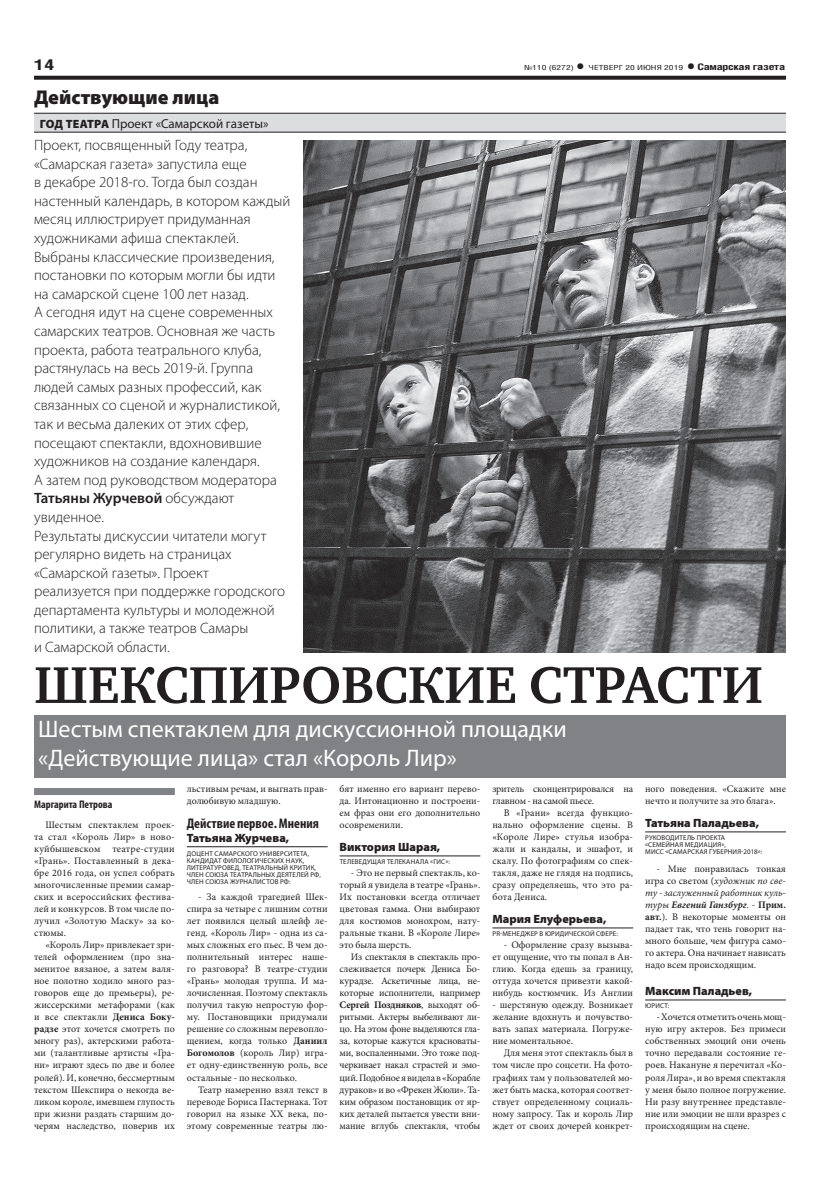
<style>
.page{position:relative;width:820px;height:1191px;background:#fff}
.page>*{position:absolute;margin:0;border:0;box-sizing:border-box;transform-origin:0 0}
.заголовок{font:700 53px "Charter C";color:#231f20}
.подзаголовок{font:24px/29px "Myriad Pro";color:#fff}
.рубрика{font:900 20px "Myriad Pro";color:#231f20}
.подзаголовок-2{font:300 15px/18.6px "Myriad Pro";color:#231f20}
.t1{font:700 15px "Helios Cond";color:#231f20;scale:1.4 1}
.ЗАГ_в_ТЕКСТЕ__копия{font:700 condensed 14px "Myriad Pro";color:#231f20}
.надзаголовок{font:13px "Myriad Pro";color:#231f20}
.мнение_имя{font:900 12px "Myriad Pro";color:#231f20}
.автор_чб{font:700 condensed 11px "Myriad Pro";color:#231f20}
.ОСНОВНОЙ{font:10px/12px "Minion Pro";color:#231f20;text-align:justify}
.ОСНОВНОЙ-2{font:10px/12px "Minion Pro";letter-spacing:-.02em;color:#231f20}
.мнение_должность{font:7px/7px "Myriad Pro";letter-spacing:.02em;color:#231f20}
.t2{font:7px "Helios Cond";color:#231f20;scale:1.4 1}
.s1{font-weight:700;font-size:16px}
.s2{font-weight:700;font-size:9px}
.s3{font-weight:900;font-size:12px}
.s4{font-weight:600}
.s5{font-weight:700}
.s6{font-style:italic}
.s7{font-weight:700;font-style:italic}
</style>
<div class="page">
<svg style="left:34px;top:76px;width:751px;height:4px;background:#322f2f"></svg>
<div style="left:34px;top:788px;width:141px;height:7px;background:#808285"></div>
<hr style="left:187px;top:846px;width:140px;height:1px;background:#231f20">
<hr style="left:339px;top:855px;width:141px;height:1px;background:#231f20">
<hr style="left:492px;top:927px;width:141px;height:1px;background:#231f20">
<hr style="left:645px;top:831px;width:140px;height:1px;background:#231f20">
<hr style="left:645px;top:999px;width:140px;height:1px;background:#231f20">
<div style="left:34px;top:113px;width:751px;height:19px;background:#dcdddf"></div>
<hr style="left:34px;top:113px;width:751px;height:1px;background:#231f20">
<hr style="left:34px;top:132px;width:751px;height:1px;background:#231f20">
<div style="left:34px;top:714px;width:751px;height:63px;background:#808285"></div>
<img style="left:304px;top:140px;width:481px;height:512px">
<p class="t1" style="left:34px;top:55px;width:16px">14</p>
<p class="t2" style="left:524px;top:63px;width:188px">№110 (6272) <span class="s1">•</span> ЧЕТВЕРГ 20 ИЮНЯ 2019 <span class="s1">•</span> <span class="s2">Самарская газета</span></p>
<p class="рубрика" style="left:34px;top:85px;width:187px">Действующие лица</p>
<p class="надзаголовок" style="left:40px;top:115px;width:230px"><span class="s3">ГОД ТЕАТРА</span> Проект «Самарской газеты»</p>
<p class="подзаголовок-2" style="left:34px;top:136px;width:258px">Проект, посвященный Году театра, «Самарская газета» запустила еще<br>в декабре 2018-го. Тогда был создан настенный календарь, в котором каждый месяц иллюстрирует придуманная художниками афиша спектаклей.<br>Выбраны классические произведения, постановки по которым могли бы идти на самарской сцене 100 лет назад.<br>А сегодня идут на сцене современных самарских театров. Основная же часть проекта, работа театрального клуба, растянулась на весь 2019-й. Группа людей самых разных профессий, как связанных со сценой и журналистикой, так и весьма далеких от этих сфер, посещают спектакли, вдохновившие художников на создание календаря.<br>А затем под руководством модератора <span class="s4">Татьяны Журчевой</span> обсуждают увиденное.</p>
<p class="подзаголовок-2" style="left:34px;top:526px;width:252px">Результаты дискуссии читатели могут регулярно видеть на страницах «Самарской газеты». Проект реализуется при поддержке городского департамента культуры и молодежной политики, а также театров Самары<br>и Самарской области.</p>
<p class="заголовок" style="left:34px;top:656px;width:730px">ШЕКСПИРОВСКИЕ СТРАСТИ</p>
<p class="подзаголовок" style="left:38px;top:714px;width:529px">Шестым спектаклем для дискуссионной площадки «Действующие лица» стал «Король Лир»</p>
<p class="автор_чб" style="left:34px;top:798px;width:80px">Маргарита Петрова</p>
<p class="ОСНОВНОЙ" style="left:34px;top:819px;width:142px;text-indent:11px">Шестым спектаклем проек&shy;та стал «Король Лир» в ново&shy;куйбышевском театре-студии «Грань». Поставленный в дека&shy;бре 2016 года, он успел собрать многочисленные премии самар&shy;ских и всероссийских фестива&shy;лей и конкурсов. В том числе по&shy;лучил «Золотую Маску» за ко&shy;стюмы.</p>
<p class="ОСНОВНОЙ" style="left:34px;top:939px;width:142px;text-indent:11px">«Король Лир» привлекает зри&shy;телей оформлением (про зна&shy;менитое вязаное, а затем валя&shy;ное полотно ходило много раз&shy;говоров еще до премьеры), ре&shy;жиссерскими метафорами (как и все спектакли <span class="s5">Дениса Боку&shy;радзе</span> этот хочется смотреть по многу раз), актерскими работа&shy;ми (талантливые артисты «Гра&shy;ни» играют здесь по две и более ролей). И, конечно, бессмертным текстом Шекспира о некогда ве&shy;ликом короле, имевшем глупость при жизни раздать старшим до&shy;черям наследство, поверив их</p>
<p class="ОСНОВНОЙ" style="left:187px;top:783px;width:142px">льстивым речам, и выгнать прав&shy;долюбивую младшую.</p>
<p class="ЗАГ_в_ТЕКСТЕ__копия" style="left:187px;top:815px;width:133px">Действие первое. Мнения</p>
<p class="мнение_имя" style="left:187px;top:831px;width:104px">Татьяна Журчева,</p>
<p class="мнение_должность" style="left:187px;top:849px;width:135px">ДОЦЕНТ САМАРСКОГО УНИВЕРСИТЕТА, КАНДИДАТ ФИЛОЛОГИЧЕСКИХ НАУК, ЛИТЕРАТУРОВЕД, ТЕАТРАЛЬНЫЙ КРИТИК, ЧЛЕН СОЮЗА ТЕАТРАЛЬНЫХ ДЕЯТЕЛЕЙ РФ, ЧЛЕН СОЮЗА ЖУРНАЛИСТОВ РФ:</p>
<p class="ОСНОВНОЙ" style="left:187px;top:891px;width:142px;text-indent:11px">- За каждой трагедией Шек&shy;спира за четыре с лишним сотни лет появился целый шлейф ле&shy;генд. «Король Лир» - одна из са&shy;мых сложных его пьес. В чем до&shy;полнительный интерес наше&shy;го разговора? В театре-студии «Грань» молодая труппа. И ма&shy;лочисленная. Поэтому спектакль получил такую непростую фор&shy;му. Постановщики придумали решение со сложным перевопло&shy;щением, когда только <span class="s5">Даниил Богомолов</span> (король Лир) игра&shy;ет одну-единственную роль, все остальные - по несколько.</p>
<p class="ОСНОВНОЙ" style="left:187px;top:1083px;width:142px;text-indent:11px">Театр намеренно взял текст в переводе Бориса Пастернака. Тот говорил на языке ХХ века, по&shy;этому современные театры лю-</p>
<p class="ОСНОВНОЙ" style="left:339px;top:783px;width:142px">бят именно его вариант перево&shy;да. Интонационно и построени&shy;ем фраз они его дополнительно осовременили.</p>
<p class="мнение_имя" style="left:339px;top:840px;width:102px">Виктория Шарая,</p>
<p class="мнение_должность" style="left:339px;top:858px;width:112px">ТЕЛЕВЕДУЩАЯ ТЕЛЕКАНАЛА «ГИС»:</p>
<p class="ОСНОВНОЙ" style="left:339px;top:867px;width:142px;text-indent:11px">- Это не первый спектакль, ко&shy;торый я увидела в театре «Грань».<br>Их постановки всегда отличает цветовая гамма. Они выбирают для костюмов монохром, нату&shy;ральные ткани. В «Короле Лире» это была шерсть.</p>
<p class="ОСНОВНОЙ" style="left:339px;top:951px;width:142px;text-indent:11px">Из спектакля в спектакль про&shy;слеживается почерк Дениса Бо&shy;курадзе. Аскетичные лица, не&shy;которые исполнители, например <span class="s5">Сергей Поздняков</span>, выходят об&shy;ритыми. Актеры выбеливают ли&shy;цо. На этом фоне выделяются гла&shy;за, которые кажутся красноваты&shy;ми, воспаленными. Это тоже под&shy;черкивает накал страстей и эмо&shy;ций. Подобное я видела в «Корабле дураков» и во «Фрекен Жюли». Та&shy;ким образом постановщик от яр&shy;ких деталей пытается увести вни&shy;мание вглубь спектакля, чтобы</p>
<p class="ОСНОВНОЙ-2" style="left:492px;top:783px;width:142px">зритель сконцентрировался на главном - на самой пьесе.</p>
<p class="ОСНОВНОЙ" style="left:492px;top:807px;width:142px;text-indent:11px">В «Грани» всегда функцио&shy;нально оформление сцены. В «Короле Лире» стулья изобра&shy;жали и кандалы, и эшафот, и скалу. По фотографиям со спек&shy;такля, даже не глядя на подпись, сразу определяешь, что это ра&shy;бота Дениса.</p>
<p class="мнение_имя" style="left:492px;top:912px;width:115px">Мария Елуферьева,</p>
<p class="мнение_должность" style="left:492px;top:930px;width:127px">PR-МЕНЕДЖЕР В ЮРИДИЧЕСКОЙ СФЕРЕ:</p>
<p class="ОСНОВНОЙ" style="left:492px;top:939px;width:142px;text-indent:11px">- Оформление сразу вызыва&shy;ет ощущение, что ты попал в Ан&shy;глию. Когда едешь за границу, оттуда хочется привезти какой&shy;нибудь костюмчик. Из Англии</p>
<p class="ОСНОВНОЙ" style="left:492px;top:999px;width:142px">- шерстяную одежду. Возникает желание вдохнуть и почувство&shy;вать запах материала. Погруже&shy;ние моментальное.</p>
<p class="ОСНОВНОЙ" style="left:492px;top:1047px;width:142px;text-indent:11px">Для меня этот спектакль был в том числе про соцсети. На фото&shy;графиях там у пользователей мо&shy;жет быть маска, которая соответ&shy;ствует определенному социаль&shy;ному запросу. Так и король Лир ждет от своих дочерей конкрет-</p>
<p class="ОСНОВНОЙ" style="left:645px;top:783px;width:142px">ного поведения. «Скажите мне нечто и получите за это блага».</p>
<p class="мнение_имя" style="left:645px;top:816px;width:115px">Татьяна Паладьева,</p>
<p class="мнение_должность" style="left:645px;top:834px;width:119px">РУКОВОДИТЕЛЬ ПРОЕКТА «СЕМЕЙНАЯ МЕДИАЦИЯ»,<br>МИСС «САМАРСКАЯ ГУБЕРНИЯ-2018»:</p>
<p class="ОСНОВНОЙ" style="left:645px;top:862px;width:142px;text-indent:11px">- Мне понравилась тонкая игра со светом (<span class="s6">художник по све&shy;ту - заслуженный работник куль&shy;туры</span> <span class="s7">Евгений Ганзбург</span><span class="s6">.</span> - <span class="s5">Прим. авт.</span>). В некоторые моменты он падает так, что тень говорит на&shy;много больше, чем фигура само&shy;го актера. Она начинает нависать надо всем происходящим.</p>
<p class="мнение_имя" style="left:645px;top:984px;width:109px">Максим Паладьев,</p>
<p class="мнение_должность" style="left:645px;top:1002px;width:25px">ЮРИСТ:</p>
<p class="ОСНОВНОЙ" style="left:645px;top:1011px;width:142px;text-indent:11px">- Хочется отметить очень мощ&shy;ную игру актеров. Без примеси собственных эмоций они очень точно передавали состояние ге&shy;роев. Накануне я перечитал «Ко&shy;роля Лира», и во время спектакля у меня было полное погружение.<br>Ни разу внутреннее представле&shy;ние или эмоции не шли вразрез с происходящим на сцене.</p>
</div>
